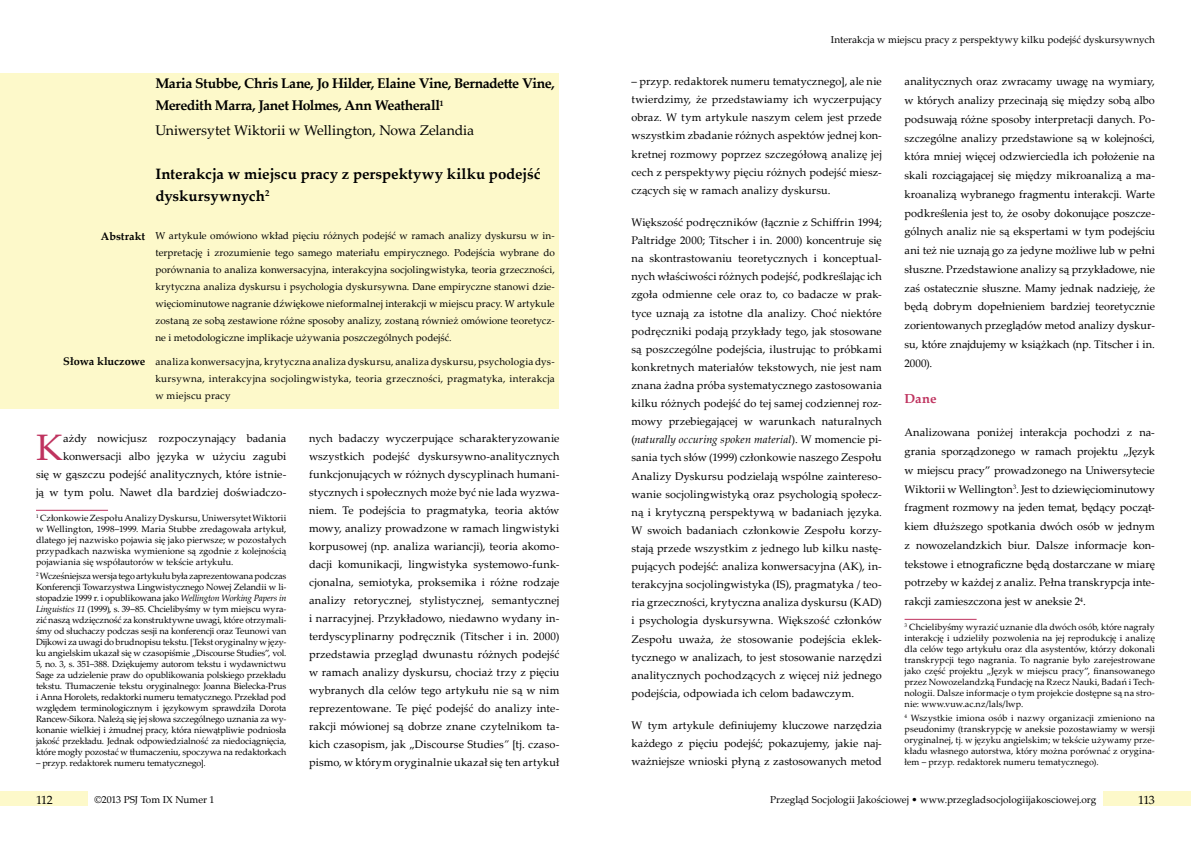
<style>
.page{position:relative;width:1191px;height:842px;background:#fff}
.page>*{position:absolute;margin:0;border:0;box-sizing:border-box;transform-origin:0 0}
.t1{font:36.9px "Palatino Linotype";color:#bf335f}
.t2{font:700 15px/22px "Palatino Linotype";color:#000}
.t3{font:700 14px/22px "Palatino Linotype";letter-spacing:-.03em;color:#000}
.t4{font:14px "Palatino Linotype";letter-spacing:-.01em;color:#000}
.t5{font:700 13px "Palatino Linotype";color:#bf335f}
.t6{font:12px "Palatino Linotype";letter-spacing:-.055em;color:#000}
.t7{font:11px/18.1px "Palatino Linotype";letter-spacing:.005em;color:#000;text-align:justify}
.t8{font:700 11px "Palatino Linotype";letter-spacing:-.005em;color:#000}
.t9{font:10px/17px "Palatino Linotype";letter-spacing:.005em;color:#000;text-align:justify}
.t10{font:9px/11px "Palatino Linotype";color:#000;text-align:justify}
.s1{font-style:italic}
</style>
<div class="page">
<div style="left:0;top:791px;width:87px;height:15px;background:#fdf9ca"></div>
<div style="left:1103px;top:791px;width:88px;height:15px;background:#fdf9ca"></div>
<hr style="left:904px;top:619px;width:72px;height:1px;background:#bf335f">
<div style="left:0;top:73px;width:559px;height:335px;background:#fdf9ca"></div>
<hr style="left:36px;top:510px;width:72px;height:1px;background:#bf335f">
<p class="t3" style="left:155px;top:72px;width:401px">Maria Stubbe, Chris Lane, Jo Hilder, Elaine Vine, Bernadette Vine,<br>Meredith Marra, Janet Holmes, Ann Weatherall<sup>1</sup></p>
<p class="t4" style="left:155px;top:120px;width:320px">Uniwersytet Wiktorii w Wellington, Nowa Zelandia</p>
<h2 class="t2" style="left:155px;top:162px;width:387px">Interakcja w miejscu pracy z perspektywy kilku podejść dyskursywnych<sup>2</sup></h2>
<p class="t8" style="left:101px;top:228px;width:46px">Abstrakt</p>
<p class="t8" style="left:63px;top:354px;width:83px">Słowa kluczowe</p>
<p class="t9" style="left:155px;top:227px;width:401px">W artykule omówiono wkład pięciu różnych podejść w ramach analizy dyskursu w in&shy;terpretację i zrozumienie tego samego materiału empirycznego. Podejścia wybrane do porównania to analiza konwersacyjna, interakcyjna socjolingwistyka, teoria grzeczności, krytyczna analiza dyskursu i psychologia dyskursywna. Dane empiryczne stanowi dzie&shy;więciominutowe nagranie dźwiękowe nieformalnej interakcji w miejscu pracy. W artykule zostaną ze sobą zestawione różne sposoby analizy, zostaną również omówione teoretycz&shy;ne i metodologiczne implikacje używania poszczególnych podejść.</p>
<p class="t9" style="left:155px;top:352px;width:401px">analiza konwersacyjna, krytyczna analiza dyskursu, analiza dyskursu, psychologia dys&shy;kursywna, interakcyjna socjolingwistyka, teoria grzeczności, pragmatyka, interakcja w miejscu pracy</p>
<p class="t7" style="left:36px;top:429px;width:252px;text-align:right">ażdy nowicjusz rozpoczynający badania konwersacji albo języka w użyciu zagubi<br>się w gąszczu podejść analitycznych, które istnie&shy;ją w tym polu. Nawet dla bardziej doświadczo-</p>
<p class="t10" style="left:36px;top:512px;width:252px"><sup>1</sup> Członkowie Zespołu Analizy Dyskursu, Uniwersytet Wiktorii w Wellington, 1998–1999. Maria Stubbe zredagowała artykuł, dlatego jej nazwisko pojawia się jako pierwsze; w pozostałych przypadkach nazwiska wymienione są zgodnie z kolejnością pojawiania się współautorów w tekście artykułu.</p>
<p class="t10" style="left:36px;top:570px;width:252px"><sup>2</sup> Wcześniejsza wersja tego artykułu była zaprezentowana podczas Konferencji Towarzystwa Lingwistycznego Nowej Zelandii w li&shy;stopadzie 1999 r. i opublikowana jako <span class="s1">Wellington Working Papers in Linguistics 11</span> (1999), s. 39–85. Chcielibyśmy w tym miejscu wyra&shy;zić naszą wdzięczność za konstruktywne uwagi, które otrzymali&shy;śmy od słuchaczy podczas sesji na konferencji oraz Teunowi van Dijkowi za uwagi do brudnopisu tekstu. [Tekst oryginalny w języ&shy;ku angielskim ukazał się w czasopiśmie „Discourse Studies”, vol.<br>5, no. 3, s. 351–388. Dziękujemy autorom tekstu i wydawnictwu Sage za udzielenie praw do opublikowania polskiego przekładu tekstu. Tłumaczenie tekstu oryginalnego: Joanna Bielecka-Prus i Anna Horolets, redaktorki numeru tematycznego. Przekład pod względem terminologicznym i językowym sprawdziła Dorota Rancew-Sikora. Należą się jej słowa szczególnego uznania za wy&shy;konanie wielkiej i żmudnej pracy, która niewątpliwie podniosła jakość przekładu. Jednak odpowiedzialność za niedociągnięcia, które mogły pozostać w tłumaczeniu, spoczywa na redaktorkach</p>
<p class="t10" style="left:36px;top:757px;width:171px">– przyp. redaktorek numeru tematycznego].</p>
<h1 class="t1" style="left:36px;top:421px;width:28px">K</h1>
<p class="t7" style="left:309px;top:429px;width:252px">nych badaczy wyczerpujące scharakteryzowanie wszystkich podejść dyskursywno-analitycznych funkcjonujących w różnych dyscyplinach humani&shy;stycznych i społecznych może być nie lada wyzwa&shy;niem. Te podejścia to pragmatyka, teoria aktów mowy, analizy prowadzone w ramach lingwistyki korpusowej (np. analiza wariancji), teoria akomo&shy;dacji komunikacji, lingwistyka systemowo-funk&shy;cjonalna, semiotyka, proksemika i różne rodzaje analizy retorycznej, stylistycznej, semantycznej i narracyjnej. Przykładowo, niedawno wydany in&shy;terdyscyplinarny podręcznik (Titscher i in. 2000) przedstawia przegląd dwunastu różnych podejść w ramach analizy dyskursu, chociaż trzy z pięciu wybranych dla celów tego artykułu nie są w nim reprezentowane. Te pięć podejść do analizy inte&shy;rakcji mówionej są dobrze znane czytelnikom ta&shy;kich czasopism, jak „Discourse Studies<span class="s1">”</span> [tj. czaso&shy;pismo, w którym oryginalnie ukazał się ten artykuł</p>
<p class="t9" style="left:831px;top:31px;width:325px">Interakcja w miejscu pracy z perspektywy kilku podejść dyskursywnych</p>
<p class="t7" style="left:631px;top:72px;width:252px">– przyp. redaktorek numeru tematycznego], ale nie twierdzimy, że przedstawiamy ich wyczerpujący obraz. W tym artykule naszym celem jest przede wszystkim zbadanie różnych aspektów jednej kon&shy;kretnej rozmowy poprzez szczegółową analizę jej cech z perspektywy pięciu różnych podejść miesz&shy;czących się w ramach analizy dyskursu.</p>
<p class="t7" style="left:631px;top:213px;width:252px">Większość podręczników (łącznie z Schiffrin 1994; Paltridge 2000; Titscher i in. 2000) koncentruje się na skontrastowaniu teoretycznych i konceptual&shy;nych właściwości różnych podejść, podkreślając ich zgoła odmienne cele oraz to, co badacze w prak&shy;tyce uznają za istotne dla analizy. Choć niektóre podręczniki podają przykłady tego, jak stosowane są poszczególne podejścia, ilustrując to próbkami konkretnych materiałów tekstowych, nie jest nam znana żadna próba systematycznego zastosowania kilku różnych podejść do tej samej codziennej roz&shy;mowy przebiegającej w warunkach naturalnych (<span class="s1">naturally occuring spoken material</span>). W momencie pi&shy;sania tych słów (1999) członkowie naszego Zespołu Analizy Dyskursu podzielają wspólne zaintereso&shy;wanie socjolingwistyką oraz psychologią społecz&shy;ną i krytyczną perspektywą w badaniach języka.<br>W swoich badaniach członkowie Zespołu korzy&shy;stają przede wszystkim z jednego lub kilku nastę&shy;pujących podejść: analiza konwersacyjna (AK), in&shy;terakcyjna socjolingwistyka (IS), pragmatyka / teo&shy;ria grzeczności, krytyczna analiza dyskursu (KAD) i psychologia dyskursywna. Większość członków Zespołu uważa, że stosowanie podejścia eklek&shy;tycznego w analizach, to jest stosowanie narzędzi analitycznych pochodzących z więcej niż jednego podejścia, odpowiada ich celom badawczym.</p>
<p class="t7" style="left:631px;top:716px;width:252px">W tym artykule definiujemy kluczowe narzędzia każdego z pięciu podejść; pokazujemy, jakie naj&shy;ważniejsze wnioski płyną z zastosowanych metod</p>
<p class="t7" style="left:904px;top:72px;width:252px;line-height:18.8px">analitycznych oraz zwracamy uwagę na wymiary, w których analizy przecinają się między sobą albo podsuwają różne sposoby interpretacji danych. Po&shy;szczególne analizy przedstawione są w kolejności, która mniej więcej odzwierciedla ich położenie na skali rozciągającej się między mikroanalizą a ma&shy;kroanalizą wybranego fragmentu interakcji. Warte podkreślenia jest to, że osoby dokonujące poszcze&shy;gólnych analiz nie są ekspertami w tym podejściu ani też nie uznają go za jedyne możliwe lub w pełni słuszne. Przedstawione analizy są przykładowe, nie zaś ostatecznie słuszne. Mamy jednak nadzieję, że będą dobrym dopełnieniem bardziej teoretycznie zorientowanych przeglądów metod analizy dyskur&shy;su, które znajdujemy w książkach (np. Titscher i in.<br>2000).</p>
<p class="t5" style="left:904px;top:390px;width:33px">Dane</p>
<p class="t7" style="left:904px;top:423px;width:252px;line-height:18.8px">Analizowana poniżej interakcja pochodzi z na&shy;grania sporządzonego w ramach projektu „Język w miejscu pracy” prowadzonego na Uniwersytecie Wiktorii w Wellington<sup>3</sup>. Jest to dziewięciominutowy fragment rozmowy na jeden temat, będący począt&shy;kiem dłuższego spotkania dwóch osób w jednym z nowozelandzkich biur. Dalsze informacje kon&shy;tekstowe i etnograficzne będą dostarczane w miarę potrzeby w każdej z analiz. Pełna transkrypcja inte&shy;rakcji zamieszczona jest w aneksie 2<sup>4</sup>.</p>
<p class="t10" style="left:904px;top:621px;width:252px"><sup>3</sup> Chcielibyśmy wyrazić uznanie dla dwóch osób, które nagrały interakcję i udzieliły pozwolenia na jej reprodukcję i analizę dla celów tego artykułu oraz dla asystentów, którzy dokonali transkrypcji tego nagrania. To nagranie było zarejestrowane jako część projektu „Język w miejscu pracy”, finansowanego przez Nowozelandzką Fundację na Rzecz Nauki, Badań i Tech&shy;nologii. Dalsze informacje o tym projekcie dostępne są na stro&shy;nie: www.vuw.ac.nz/lals/lwp.</p>
<p class="t10" style="left:904px;top:712px;width:252px"><sup>4</sup> Wszystkie imiona osób i nazwy organizacji zmieniono na pseudonimy (transkrypcję w aneksie pozostawiamy w wersji oryginalnej, tj. w języku angielskim; w tekście używamy prze&shy;kładu własnego autorstwa, który można porównać z orygina&shy;łem – przyp. redaktorek numeru tematycznego).</p>
<p class="t6" style="left:36px;top:791px;width:18px">112</p>
<p class="t9" style="left:94px;top:791px;width:122px">©2013 PSJ Tom IX Numer 1</p>
<p class="t9" style="left:770px;top:791px;width:328px">Przegląd Socjologii Jakościowej • www.przegladsocjologiijakosciowej.org</p>
<p class="t6" style="left:1138px;top:791px;width:18px">113</p>
</div>
